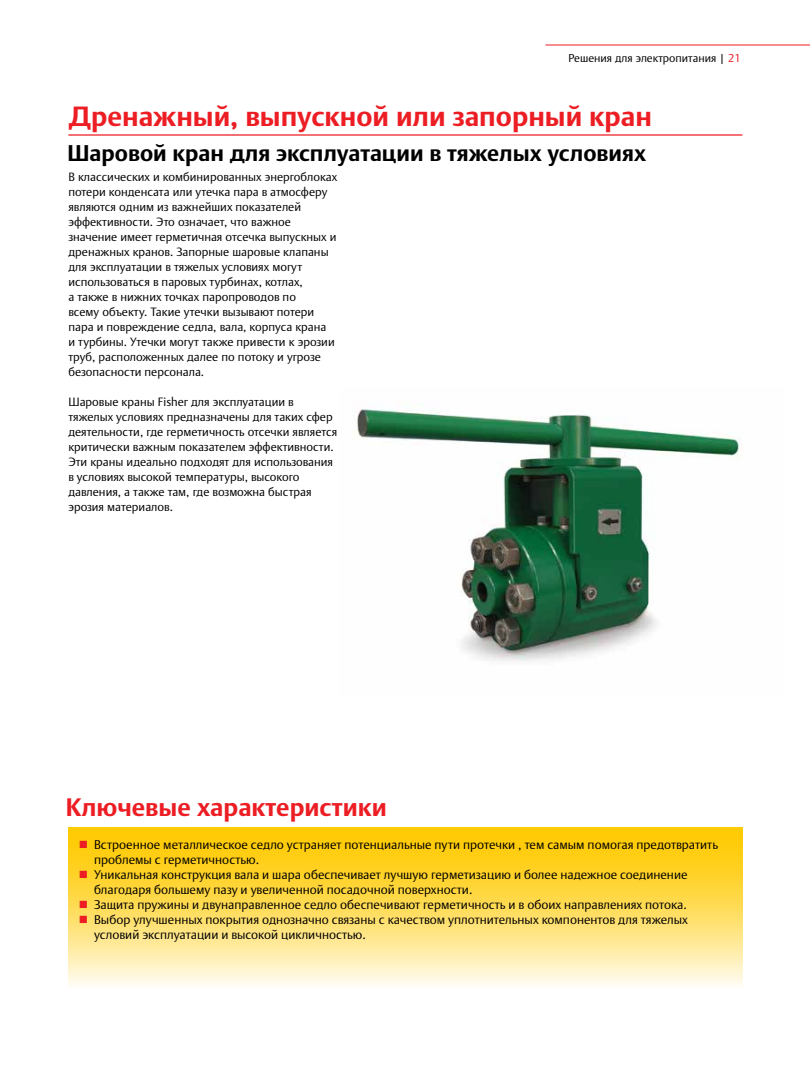
<style>
.page{position:relative;width:810px;height:1080px;background:#fff}
.page>*{position:absolute;margin:0;border:0;box-sizing:border-box;transform-origin:0 0}
.t1{font:700 27.5px "DTL Argo CT";color:#ed1d24}
.t2{font:700 25px "DTL Argo CT";color:#ed1d24}
.t3{font:700 22.5px "DTL Argo CT";color:#000}
.t4{font:300 12.5px/15px "DTL Argo CT";color:#000}
.t5{font:300 11.88px/15px "DTL Argo CT";color:#000}
.t6{font:300 11.25px "DTL Argo CT";color:#000}
.s1{color:#ed1d24}
</style>
<div class="page">
<hr style="left:545px;top:45px;width:265px;height:1px;background:#ed1d24">
<img style="left:354px;top:404px;width:388px;height:257px">
<hr style="left:68px;top:134px;width:674px;height:2px;background:#ed1d24">
<svg style="left:68px;top:828px;width:674px;height:158px;background:#ffde62"></svg>
<p class="t6" style="left:568px;top:51px;width:174px">Решения для электропитания | <span class="s1">21</span></p>
<h1 class="t1" style="left:68px;top:100px;width:585px">Дренажный, выпускной или запорный кран</h1>
<h3 class="t3" style="left:68px;top:140px;width:580px">Шаровой кран для эксплуатации в тяжелых условиях</h3>
<p class="t5" style="left:68px;top:170px;width:270px">В классических и комбинированных энергоблоках потери конденсата или утечка пара в атмосферу являются одним из важнейших показателей эффективности. Это означает, что важное значение имеет герметичная отсечка выпускных и дренажных кранов. Запорные шаровые клапаны для эксплуатации в тяжелых условиях могут использоваться в паровых турбинах, котлах,<br>а также в нижних точках паропроводов по<br>всему объекту. Такие утечки вызывают потери пара и повреждение седла, вала, корпуса крана<br>и турбины. Утечки могут также привести к эрозии труб, расположенных далее по потоку и угрозе безопасности персонала.</p>
<p class="t5" style="left:68px;top:395px;width:271px">Шаровые краны Fisher для эксплуатации в тяжелых условиях предназначены для таких сфер деятельности, где герметичность отсечки является критически важным показателем эффективности.<br>Эти краны идеально подходят для использования в условиях высокой температуры, высокого давления, а также там, где возможна быстрая эрозия материалов.</p>
<h2 class="t2" style="left:66px;top:792px;width:322px">Ключевые характеристики</h2>
<p class="t4" style="left:94px;top:837px;width:625px;text-indent:-15px"><span class="s1">■</span> Встроенное металлическое седло устраняет потенциальные пути протечки , тем самым помогая предотвратить проблемы с герметичностью.</p>
<p class="t4" style="left:94px;top:867px;width:595px;text-indent:-15px"><span class="s1">■</span> Уникальная конструкция вала и шара обеспечивает лучшую герметизацию и более надежное соединение благодаря большему пазу и увеличенной посадочной поверхности.</p>
<p class="t4" style="left:79px;top:897px;width:610px"><span class="s1">■</span> Защита пружины и двунаправленное седло обеспечивают герметичность и в обоих направлениях потока.</p>
<p class="t4" style="left:94px;top:912px;width:595px;text-indent:-15px"><span class="s1">■</span> Выбор улучшенных покрытия однозначно связаны с качеством уплотнительных компонентов для тяжелых условий эксплуатации и высокой цикличностью.</p>
</div>
